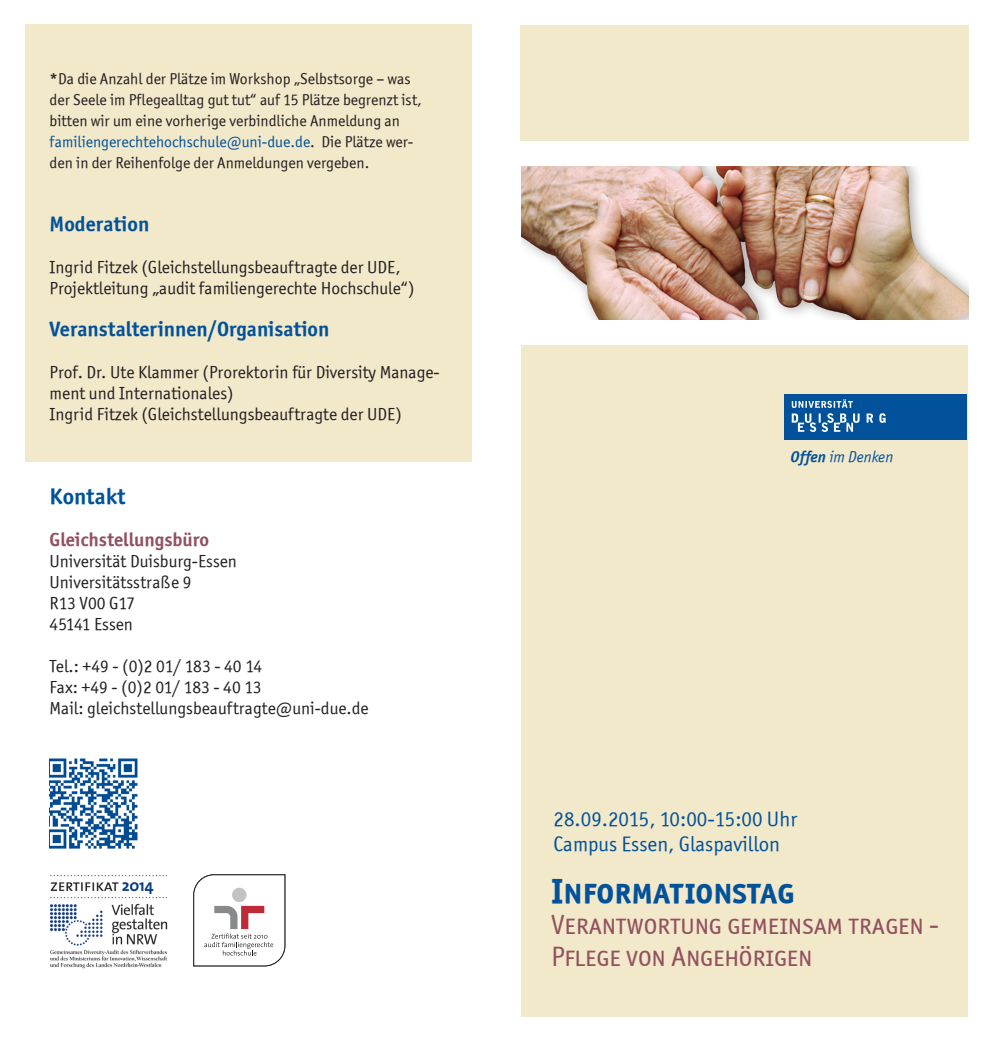
<style>
.page{position:relative;width:993px;height:1042px;background:#fff}
.page>*{position:absolute;margin:0;border:0;box-sizing:border-box;transform-origin:0 0}
.Titel_16pt{font:35px "Officina San SCITCTT Bold";color:#01529a}
.Titel_16pt-2{font:28px/31.5px "Officina San SCITCTT Book";letter-spacing:-.01em;color:#92515e}
.Officina_10_Punkt{font:22.75px "Officina Sans ITCTT Bold";color:#01529a}
.t1{font:21px "Officina Sans ITCTT Book";color:#01529a}
.Officina_10_Punkt-2{font:21px "Officina Sans ITCTT Bold";color:#01529a}
.Officina_10_Punkt-3{font:19.25px "Officina Sans ITCTT Bold";color:#92515e}
.Officina_10_Punkt-4{font:17.5px/21px "Officina Sans ITCTT Book";color:#231f20}
.t2{font:15.92px "Officina Sans OSITCTT Book Ita";color:#01529a}
.t3{font:15.75px/21px "Officina Sans ITCTT Book";color:#231f20}
.s1{font-family:"Officina Sans ITCTT Bold"}
.s2{color:#01529a}
.s3{font-family:"Officina Sans OSITCTT Bold Ita"}
</style>
<div class="page">
<div style="left:25px;top:25px;width:446px;height:437px;background:#f2e8ca"></div>
<div style="left:520px;top:329px;width:447px;height:688px;background:#f2e8ca"></div>
<div style="left:784px;top:394px;width:182px;height:46px;background:#01529a"></div>
<svg style="left:791px;top:399px;width:94px;height:33px"></svg>
<img style="left:521px;top:166px;width:446px;height:154px">
<div style="left:520px;top:25px;width:447px;height:133px;background:#f2e8ca"></div>
<img style="left:50px;top:875px;width:118px;height:94px">
<img style="left:50px;top:758px;width:88px;height:91px">
<div style="left:511px;top:320px;width:469px;height:25px;background:#fff"></div>
<div style="left:510px;top:141px;width:468px;height:25px;background:#fff"></div>
<svg style="left:193px;top:874px;width:92px;height:92px"></svg>
<p class="t3" style="left:50px;top:68px;width:373px"><span class="s1">*</span>Da die Anzahl der Plätze im Workshop „Selbstsorge – was der Seele im Pflegealltag gut tut“ auf 15 Plätze begrenzt ist, bitten wir um eine vorherige verbindliche Anmeldung an <span class="s2">familiengerechtehochschule@uni-due.de</span>. Die Plätze wer&shy;den in der Reihenfolge der Anmeldungen vergeben.</p>
<p class="Officina_10_Punkt-2" style="left:50px;top:211px;width:101px">Moderation</p>
<p class="Officina_10_Punkt-4" style="left:50px;top:256px;width:366px">Ingrid Fitzek (Gleichstellungsbeauftragte der UDE,<br>Projektleitung „audit familiengerechte Hochschule“)</p>
<p class="Officina_10_Punkt-2" style="left:50px;top:316px;width:281px">Veranstalterinnen/Organisation</p>
<p class="Officina_10_Punkt-4" style="left:50px;top:361px;width:391px">Prof. Dr. Ute Klammer (Prorektorin für Diversity Manage&shy;ment und Internationales)<br>Ingrid Fitzek (Gleichstellungsbeauftragte der UDE)</p>
<p class="Officina_10_Punkt" style="left:50px;top:482px;width:77px">Kontakt</p>
<p class="Officina_10_Punkt-3" style="left:50px;top:528px;width:161px">Gleichstellungsbüro</p>
<p class="Officina_10_Punkt-4" style="left:50px;top:550px;width:189px">Universität Duisburg-Essen</p>
<p class="Officina_10_Punkt-4" style="left:50px;top:571px;width:143px">Universitätsstraße 9<br>R13 V00 G17</p>
<p class="Officina_10_Punkt-4" style="left:50px;top:613px;width:85px">45141 Essen</p>
<p class="Officina_10_Punkt-4" style="left:50px;top:655px;width:214px">Tel.: +49 - (0)2 01/ 183 - 40 14</p>
<p class="Officina_10_Punkt-4" style="left:50px;top:676px;width:213px">Fax: +49 - (0)2 01/ 183 - 40 13</p>
<p class="Officina_10_Punkt-4" style="left:50px;top:697px;width:320px">Mail: gleichstellungsbeauftragte@uni-due.de</p>
<p class="t2" style="left:790px;top:447px;width:104px"><span class="s3">Offen</span> im Denken</p>
<p class="t1" style="left:553px;top:807px;width:245px">28.09.2015, 10:00-15:00 Uhr</p>
<p class="t1" style="left:553px;top:831px;width:228px">Campus Essen, Glaspavillon</p>
<p class="Titel_16pt" style="left:551px;top:869px;width:245px">Informationstag</p>
<p class="Titel_16pt-2" style="left:551px;top:908px;width:389px">Verantwortung gemeinsam tragen -<br>Pflege von Angehörigen</p>
</div>
